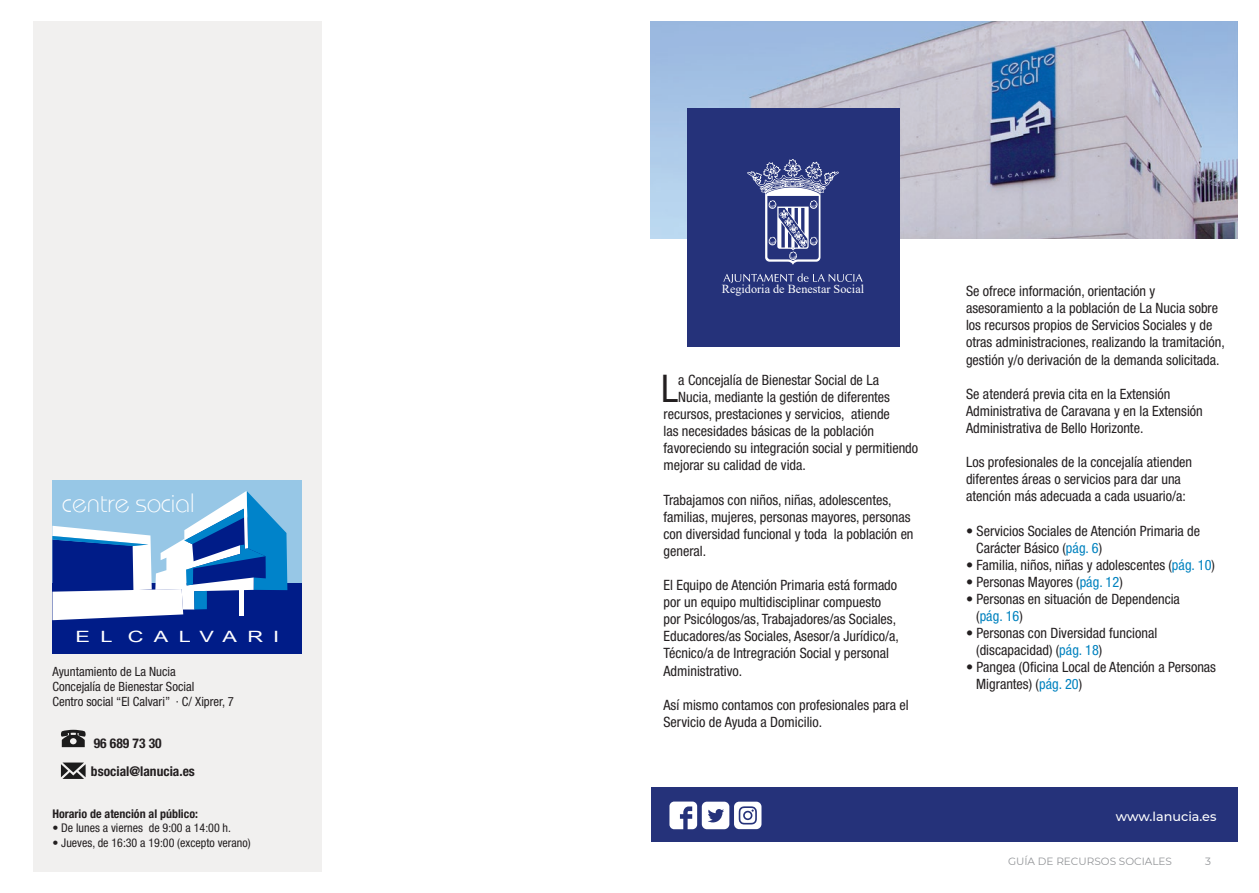
<style>
.page{position:relative;width:1259px;height:893px;background:#fff}
.page>*{position:absolute;margin:0;border:0;box-sizing:border-box;transform-origin:0 0}
.t1{font:condensed 38.25px "Helvetica Neue LT Std";color:#231f20}
.t2{font:300 26.4px "Bauhaus LT";letter-spacing:-.01em;color:#fff}
.t3{font:15.6px "Arial";letter-spacing:.47em;color:#fff;scale:1.4 1}
.t4{font:condensed 14.25px/17.1px "Helvetica Neue LT Std";color:#231f20}
.t5{font:condensed 14.25px "Helvetica Neue LT Std";color:#0082bf}
.t6{font:700 condensed 13.5px "Helvetica Neue LT Std";color:#231f20}
.t7{font:condensed 12.75px "Helvetica Neue LT Std";color:#231f20}
.t8{font:500 12.75px "Montserrat";color:#fff}
.t9{font:12.15px "Times New Roman";color:#fff}
.t10{font:condensed 12px "Helvetica Neue LT Std";color:#231f20}
.t11{font:700 condensed 12px "Helvetica Neue LT Std";color:#231f20}
.t12{font:10.5px "Montserrat";color:#939598}
.s1{color:#0082bf}
.s2{color:#231f20}
</style>
<div class="page">
<img style="left:651px;top:21px;width:586px;height:217px">
<div style="left:686px;top:108px;width:213px;height:239px;background:#25327a"></div>
<svg style="left:723px;top:273px;width:139px;height:10px"></svg>
<svg style="left:747px;top:159px;width:91px;height:106px"></svg>
<div style="left:33px;top:21px;width:288px;height:851px;background:#f1f0ef"></div>
<div style="left:52px;top:480px;width:250px;height:174px;background:#97c7e6"></div>
<div style="left:52px;top:583px;width:250px;height:71px;background:#001c88"></div>
<svg style="left:52px;top:491px;width:235px;height:129px"></svg>
<div style="left:194px;top:591px;width:13px;height:18px;background:#0083ca"></div>
<svg style="left:61px;top:730px;width:25px;height:17px"></svg>
<svg style="left:61px;top:762px;width:25px;height:17px"></svg>
<div style="left:651px;top:787px;width:586px;height:55px;background:#25327a"></div>
<svg style="left:669px;top:801px;width:92px;height:28px"></svg>
<p class="t2" style="left:62px;top:487px;width:135px">centre social</p>
<p class="t3" style="left:76px;top:626px;width:147px">EL CALVARI</p>
<p class="t7" style="left:52px;top:664px;width:125px">Ayuntamiento de La Nucia</p>
<p class="t7" style="left:52px;top:679px;width:143px">Concejalía de Bienestar Social</p>
<p class="t7" style="left:52px;top:694px;width:183px">Centro social “El Calvari” · C/ Xiprer, 7</p>
<p class="t6" style="left:94px;top:735px;width:70px">96 689 73 30</p>
<p class="t6" style="left:91px;top:763px;width:105px">bsocial@lanucia.es</p>
<p class="t11" style="left:52px;top:806px;width:147px">Horario de atención al público:</p>
<p class="t10" style="left:52px;top:821px;width:180px">• De lunes a viernes de 9:00 a 14:00 h.</p>
<p class="t10" style="left:52px;top:835px;width:200px">• Jueves, de 16:30 a 19:00 (excepto verano)</p>
<p class="t9" style="left:722px;top:281px;width:144px">Regidoria de Benestar Social</p>
<p class="t1" style="left:661px;top:366px;width:18px">L</p>
<p class="t4" style="left:678px;top:371px;width:202px">a Concejalía de Bienestar Social de La</p>
<p class="t4" style="left:678px;top:388px;width:213px">Nucia, mediante la gestión de diferentes</p>
<p class="t4" style="left:663px;top:405px;width:228px">recursos, prestaciones y servicios, atiende</p>
<p class="t4" style="left:663px;top:422px;width:212px">las necesidades básicas de la población</p>
<p class="t4" style="left:663px;top:440px;width:256px">favoreciendo su integración social y permitiendo</p>
<p class="t4" style="left:663px;top:457px;width:144px">mejorar su calidad de vida.</p>
<p class="t4" style="left:663px;top:491px;width:251px">Trabajamos con niños, niñas, adolescentes, familias, mujeres, personas mayores, personas con diversidad funcional y toda la población en general.</p>
<p class="t4" style="left:663px;top:576px;width:237px">El Equipo de Atención Primaria está formado por un equipo multidisciplinar compuesto por Psicólogos/as, Trabajadores/as Sociales, Educadores/as Sociales, Asesor/a Jurídico/a, Técnico/a de Intregración Social y personal Administrativo.</p>
<p class="t4" style="left:663px;top:696px;width:247px">Así mismo contamos con profesionales para el<br>Servicio de Ayuda a Domicilio.</p>
<p class="t4" style="left:966px;top:282px;width:260px">Se ofrece información, orientación y asesoramiento a la población de La Nucia sobre los recursos propios de Servicios Sociales y de otras administraciones, realizando la tramitación, gestión y/o derivación de la demanda solicitada.</p>
<p class="t4" style="left:966px;top:385px;width:238px">Se atenderá previa cita en la Extensión<br>Administrativa de Caravana y en la Extensión<br>Administrativa de Bello Horizonte.</p>
<p class="t4" style="left:966px;top:453px;width:228px">Los profesionales de la concejalía atienden diferentes áreas o servicios para dar una atención más adecuada a cada usuario/a:</p>
<p class="t4" style="left:966px;top:522px;width:236px">• Servicios Sociales de Atención Primaria de</p>
<p class="t4" style="left:976px;top:539px;width:127px">Carácter Básico (<span class="s1">pág. 6</span>)</p>
<p class="t4" style="left:966px;top:556px;width:250px">• Familia, niños, niñas y adolescentes (<span class="s1">pág. 10</span>)</p>
<p class="t4" style="left:966px;top:573px;width:158px">• Personas Mayores (<span class="s1">pág. 12</span>)</p>
<p class="t4" style="left:966px;top:590px;width:215px">• Personas en situación de Dependencia</p>
<p class="t5" style="left:976px;top:608px;width:48px"><span class="s2">(</span>pág. 16<span class="s2">)</span></p>
<p class="t4" style="left:966px;top:624px;width:193px">• Personas con Diversidad funcional</p>
<p class="t4" style="left:976px;top:642px;width:128px">(discapacidad) (<span class="s1">pág. 18</span>)</p>
<p class="t4" style="left:966px;top:659px;width:252px">• Pangea (Oficina Local de Atención a Personas</p>
<p class="t4" style="left:976px;top:676px;width:107px">Migrantes) (<span class="s1">pág. 20</span>)</p>
<p class="t8" style="left:1116px;top:807px;width:102px">www.lanucia.es</p>
<p class="t12" style="left:1008px;top:854px;width:165px">GUÍA DE RECURSOS SOCIALES</p>
<p class="t12" style="left:1205px;top:854px;width:7px">3</p>
</div>
